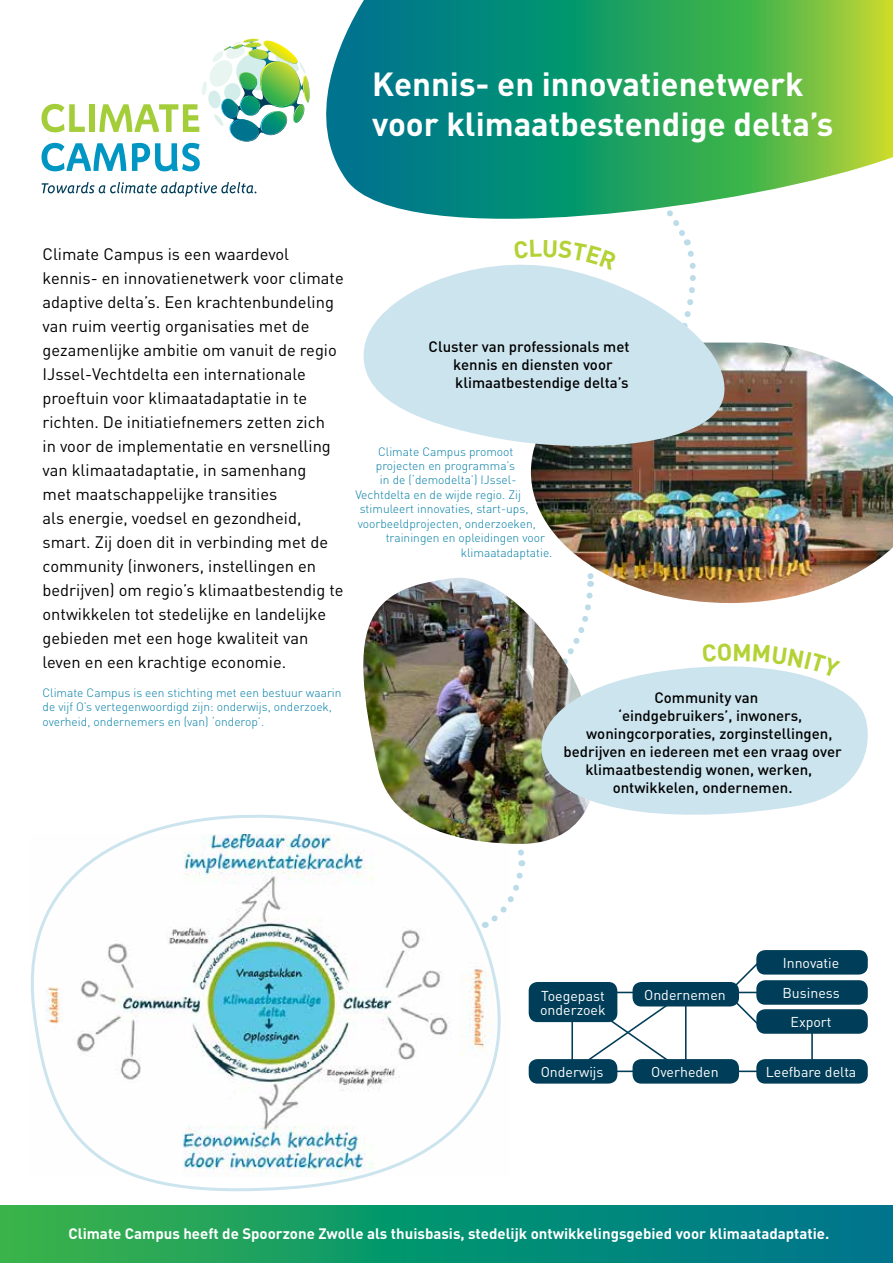
<style>
.page{position:relative;width:893px;height:1263px;background:#fff}
.page>*{position:absolute;margin:0;border:0;box-sizing:border-box;transform-origin:0 0}
.t1{font:700 33px/39.6px "DIN";color:#fff}
.t2{font:16.5px/24px "DIN";color:#000}
.t3{font:500 15px/18px "DIN";color:#000}
.t4{font:700 15px "DIN";color:#fff}
.t5{font:14.1px/14.1px "DIN";color:#fff}
.t6{font:300 12px/14.4px "DIN";color:#007ea4}
</style>
<div class="page">
<img style="left:841px;top:363px;width:52px;height:218px">
<img style="left:363px;top:578px;width:119px;height:233px">
<svg style="left:30px;top:811px;width:471px;height:381px"></svg>
<hr style="left:811px;top:1032px;width:2px;height:33px;background:#003d58">
<svg style="left:568px;top:990px;width:119px;height:83px"></svg>
<div style="left:571px;top:992px;width:212px;height:80px;border:2px solid #003d58"></div>
<div style="left:529px;top:982px;width:88px;height:40px;background:#003d58;border-radius:9px"></div>
<div style="left:632px;top:982px;width:107px;height:24px;background:#003d58;border-radius:9px"></div>
<div style="left:756px;top:950px;width:112px;height:24px;background:#003d58;border-radius:9px"></div>
<div style="left:756px;top:1009px;width:112px;height:25px;background:#003d58;border-radius:9px"></div>
<div style="left:529px;top:1059px;width:88px;height:24px;background:#003d58;border-radius:9px"></div>
<div style="left:632px;top:1059px;width:107px;height:24px;background:#003d58;border-radius:9px"></div>
<div style="left:756px;top:980px;width:112px;height:25px;background:#003d58;border-radius:9px"></div>
<div style="left:756px;top:1059px;width:112px;height:24px;background:#003d58;border-radius:9px"></div>
<svg style="left:732px;top:960px;width:29px;height:29px"></svg>
<svg style="left:732px;top:998px;width:33px;height:33px"></svg>
<svg style="left:0;top:1205px;width:893px;height:58px;background:#0f936e"></svg>
<svg style="left:841px;top:690px;width:27px;height:98px;fill:#cce4ee"></svg>
<svg style="left:363px;top:268px;width:119px;height:167px;fill:#cce4ee"></svg>
<svg style="left:42px;top:182px;width:214px;height:15px"></svg>
<svg style="left:42px;top:39px;width:261px;height:132px"></svg>
<svg style="left:303px;top:0;width:590px;height:219px;background:#41a874"></svg>
<img style="left:482px;top:176px;width:359px;height:754px">
<h1 class="t1" style="left:372px;top:63px;width:463px">Kennis- en innovatienetwerk voor klimaatbestendige delta’s</h1>
<p class="t2" style="left:43px;top:242px;width:303px">Climate Campus is een waardevol kennis- en innovatienetwerk voor climate adaptive delta’s. Een krachtenbundeling van ruim veertig organisaties met de gezamenlijke ambitie om vanuit de regio IJssel-Vechtdelta een internationale proeftuin voor klimaatadaptatie in te richten. De initiatiefnemers zetten zich<br>in voor de implementatie en versnelling van klimaatadaptatie, in samenhang<br>met maatschappelijke transities<br>als energie, voedsel en gezondheid, smart. Zij doen dit in verbinding met de community (inwoners, instellingen en bedrijven) om regio’s klimaatbestendig te ontwikkelen tot stedelijke en landelijke gebieden met een hoge kwaliteit van leven en een krachtige economie.</p>
<p class="t6" style="left:43px;top:685px;width:301px">Climate Campus is een stichting met een bestuur waarin de vijf O’s vertegenwoordigd zijn: onderwijs, onderzoek, overheid, ondernemers en (van) ‘onderop’.</p>
<p class="t3" style="left:453px;top:337px;width:178px;text-indent:-24px">Cluster van professionals met kennis en diensten voor klimaatbestendige delta’s</p>
<p class="t6" style="left:378px;top:444px;width:137px">Climate Campus promoot</p>
<p class="t6" style="left:376px;top:458px;width:140px">projecten en programma’s</p>
<p class="t6" style="left:380px;top:473px;width:138px">in de (‘demodelta’) IJssel-</p>
<p class="t6" style="left:355px;top:487px;width:167px">Vechtdelta en de wijde regio. Zij</p>
<p class="t6" style="left:360px;top:502px;width:170px">stimuleert innovaties, start-ups,</p>
<p class="t6" style="left:358px;top:516px;width:180px">voorbeeldprojecten, onderzoeken,</p>
<p class="t6" style="left:386px;top:530px;width:161px">trainingen en opleidingen voor</p>
<p class="t6" style="left:461px;top:545px;width:93px">klimaatadaptatie.</p>
<p class="t3" style="left:654px;top:688px;width:105px">Community van</p>
<p class="t3" style="left:618px;top:706px;width:186px">‘eindgebruikers’, inwoners,</p>
<p class="t3" style="left:586px;top:724px;width:248px">woningcorporaties, zorginstellingen,</p>
<p class="t3" style="left:563px;top:742px;width:280px">bedrijven en iedereen met een vraag over</p>
<p class="t3" style="left:585px;top:760px;width:228px">klimaatbestendig wonen, werken,</p>
<p class="t3" style="left:613px;top:778px;width:181px">ontwikkelen, ondernemen.</p>
<p class="t5" style="left:540px;top:988px;width:67px">Toegepast onderzoek</p>
<p class="t5" style="left:644px;top:987px;width:83px">Ondernemen</p>
<p class="t5" style="left:541px;top:1065px;width:64px">Onderwijs</p>
<p class="t5" style="left:651px;top:1065px;width:69px">Overheden</p>
<p class="t5" style="left:783px;top:956px;width:58px">Innovatie</p>
<p class="t5" style="left:782px;top:986px;width:59px">Business</p>
<p class="t5" style="left:790px;top:1015px;width:43px">Export</p>
<p class="t5" style="left:766px;top:1065px;width:92px">Leefbare delta</p>
<p class="t4" style="left:69px;top:1223px;width:762px">Climate Campus heeft de Spoorzone Zwolle als thuisbasis, stedelijk ontwikkelingsgebied voor klimaatadaptatie.</p>
</div>
